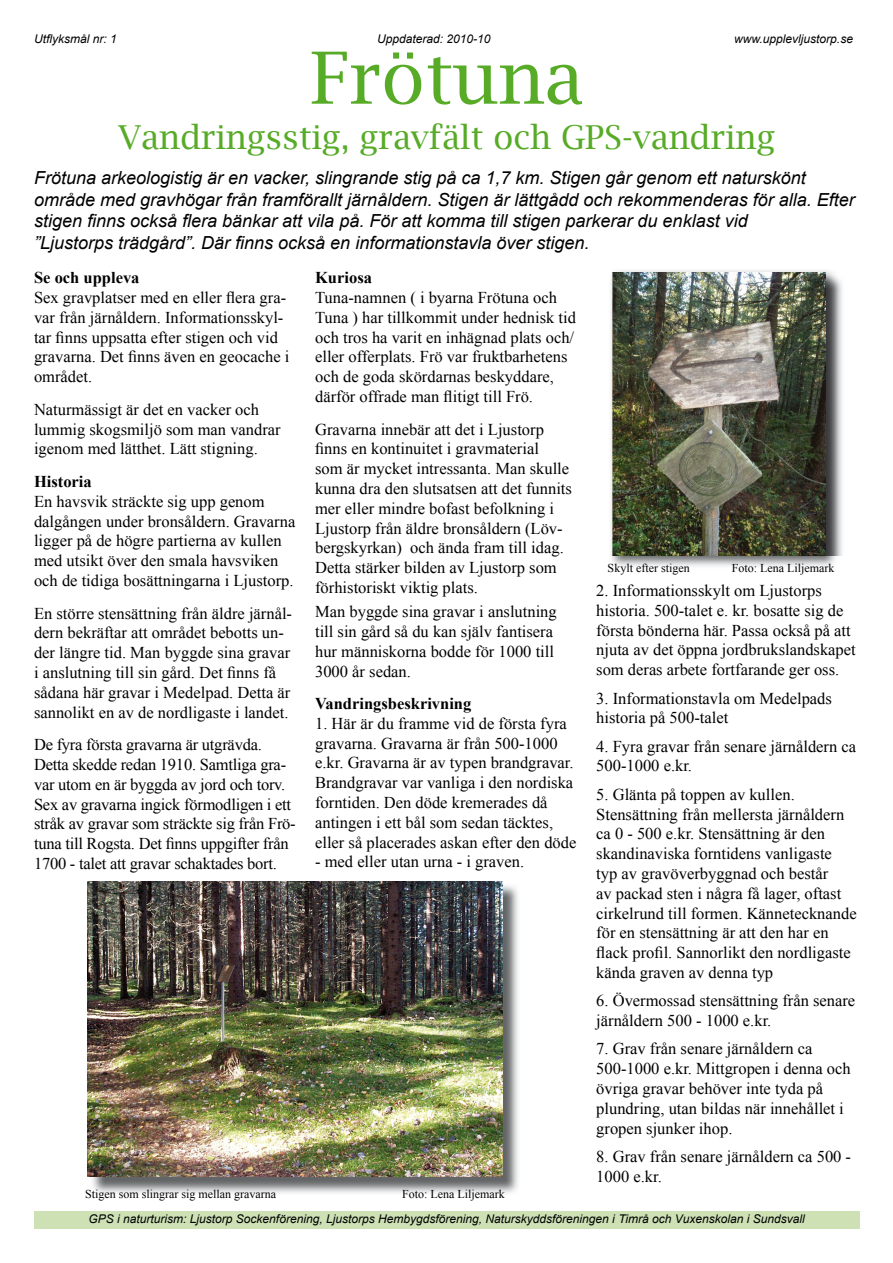
<style>
.page{position:relative;width:893px;height:1263px;background:#fff}
.page>*{position:absolute;margin:0;border:0;box-sizing:border-box;transform-origin:0 0}
.t1{font:72px "Lucida Bright";color:#57ab27}
.t2{font:33px "Lucida Bright";color:#57ab27}
.t3{font:italic 18px/21.6px "Arial";color:#000}
.t4{font:16.5px/19.8px "Times New Roman";color:#000}
.t5{font:700 16.5px "Times New Roman";color:#000}
.t6{font:italic 12px "Arial";color:#000}
.t7{font:12px "Times New Roman";color:#000}
</style>
<div class="page">
<div style="left:34px;top:1211px;width:825px;height:18px;background:#cde1b5"></div>
<img style="left:90px;top:884px;width:428px;height:309px">
<img style="left:88px;top:881px;width:414px;height:295px">
<img style="left:611px;top:270px;width:225px;height:296px">
<img style="left:825px;top:275px;width:17px;height:281px">
<img style="left:612px;top:272px;width:213px;height:284px">
<p class="t6" style="left:34px;top:34px;width:84px">Utflyksmål nr: 1</p>
<p class="t6" style="left:377px;top:34px;width:115px">Uppdaterad: 2010-10</p>
<p class="t6" style="left:734px;top:34px;width:120px">www.upplevljustorp.se</p>
<h1 class="t1" style="left:310px;top:47px;width:274px">Frötuna</h1>
<h2 class="t2" style="left:118px;top:123px;width:658px">Vandringsstig, gravfält och GPS-vandring</h2>
<p class="t3" style="left:34px;top:169px;width:822px">Frötuna arkeologistig är en vacker, slingrande stig på ca 1,7 km. Stigen går genom ett naturskönt område med gravhögar från framförallt järnåldern. Stigen är lättgådd och rekommenderas för alla. Efter stigen finns också flera bänkar att vila på. För att komma till stigen parkerar du enklast vid<br>”Ljustorps trädgård”. Där finns också en informationstavla över stigen.</p>
<p class="t5" style="left:315px;top:272px;width:58px">Kuriosa</p>
<p class="t4" style="left:315px;top:289px;width:262px">Tuna-namnen ( i byarna Frötuna och Tuna ) har tillkommit under hednisk tid och tros ha varit en inhägnad plats och/ eller offerplats. Frö var fruktbarhetens och de goda skördarnas beskyddare, därför offrade man flitigt till Frö.</p>
<p class="t4" style="left:315px;top:421px;width:258px">Gravarna innebär att det i Ljustorp finns en kontinuitet i gravmaterial<br>som är mycket intressanta. Man skulle kunna dra den slutsatsen att det funnits mer eller mindre bofast befolkning i Ljustorp från äldre bronsåldern (Löv&shy;bergskyrkan) och ända fram till idag.<br>Detta stärker bilden av Ljustorp som förhistoriskt viktig plats.</p>
<p class="t4" style="left:315px;top:603px;width:243px">Man byggde sina gravar i anslutning till sin gård så du kan själv fantisera hur människorna bodde för 1000 till<br>3000 år sedan.</p>
<p class="t5" style="left:315px;top:698px;width:158px">Vandringsbeskrivning</p>
<p class="t4" style="left:315px;top:715px;width:263px">1. Här är du framme vid de första fyra gravarna. Gravarna är från 500-1000 e.kr. Gravarna är av typen brandgravar.<br>Brandgravar var vanliga i den nordiska forntiden. Den döde kremerades då antingen i ett bål som sedan täcktes, eller så placerades askan efter den döde</p>
<p class="t4" style="left:315px;top:854px;width:210px">- med eller utan urna - i graven.</p>
<p class="t5" style="left:34px;top:272px;width:107px">Se och uppleva</p>
<p class="t4" style="left:34px;top:289px;width:257px">Sex gravplatser med en eller flera gra&shy;var från järnåldern. Informationsskyl&shy;tar finns uppsatta efter stigen och vid gravarna. Det finns även en geocache i området.</p>
<p class="t4" style="left:34px;top:401px;width:248px">Naturmässigt är det en vacker och lummig skogsmiljö som man vandrar igenom med lätthet. Lätt stigning.</p>
<p class="t5" style="left:34px;top:476px;width:59px">Historia</p>
<p class="t4" style="left:34px;top:493px;width:263px">En havsvik sträckte sig upp genom dalgången under bronsåldern. Gravarna ligger på de högre partierna av kullen med utsikt över den smala havsviken och de tidiga bosättningarna i Ljustorp.</p>
<p class="t4" style="left:34px;top:605px;width:259px">En större stensättning från äldre järnål&shy;dern bekräftar att området bebotts un&shy;der längre tid. Man byggde sina gravar i anslutning till sin gård. Det finns få sådana här gravar i Medelpad. Detta är sannolikt en av de nordligaste i landet.</p>
<p class="t4" style="left:34px;top:736px;width:263px">De fyra första gravarna är utgrävda.<br>Detta skedde redan 1910. Samtliga gra&shy;var utom en är byggda av jord och torv.<br>Sex av gravarna ingick förmodligen i ett stråk av gravar som sträckte sig från Frö&shy;tuna till Rogsta. Det finns uppgifter från 1700 - talet att gravar schaktades bort.</p>
<p class="t7" style="left:607px;top:563px;width:83px">Skylt efter stigen</p>
<p class="t7" style="left:731px;top:563px;width:104px">Foto: Lena Liljemark</p>
<p class="t4" style="left:596px;top:582px;width:261px">2. Informationsskylt om Ljustorps historia. 500-talet e. kr. bosatte sig de första bönderna här. Passa också på att njuta av det öppna jordbrukslandskapet som deras arbete fortfarande ger oss.</p>
<p class="t4" style="left:596px;top:690px;width:237px">3. Informationstavla om Medelpads historia på 500-talet</p>
<p class="t4" style="left:596px;top:738px;width:261px">4. Fyra gravar från senare järnåldern ca<br>500-1000 e.kr.</p>
<p class="t4" style="left:596px;top:786px;width:262px">5. Glänta på toppen av kullen.<br>Stensättning från mellersta järnåldern ca 0 - 500 e.kr. Stensättning är den skandinaviska forntidens vanligaste typ av gravöverbyggnad och består<br>av packad sten i några få lager, oftast cirkelrund till formen. Kännetecknande för en stensättning är att den har en flack profil. Sannorlikt den nordligaste kända graven av denna typ</p>
<p class="t4" style="left:596px;top:992px;width:260px">6. Övermossad stensättning från senare järnåldern 500 - 1000 e.kr.</p>
<p class="t4" style="left:596px;top:1041px;width:256px">7. Grav från senare järnåldern ca 500-1000 e.kr. Mittgropen i denna och övriga gravar behöver inte tyda på plundring, utan bildas när innehållet i gropen sjunker ihop.</p>
<p class="t4" style="left:596px;top:1148px;width:256px">8. Grav från senare järnåldern ca 500 -<br>1000 e.kr.</p>
<p class="t6" style="left:88px;top:1214px;width:717px">GPS i naturturism: Ljustorp Sockenförening, Ljustorps Hembygdsförening, Naturskyddsföreningen i Timrå och Vuxenskolan i Sundsvall</p>
<p class="t7" style="left:85px;top:1189px;width:192px">Stigen som slingrar sig mellan gravarna</p>
<p class="t7" style="left:402px;top:1189px;width:104px">Foto: Lena Liljemark</p>
</div>
